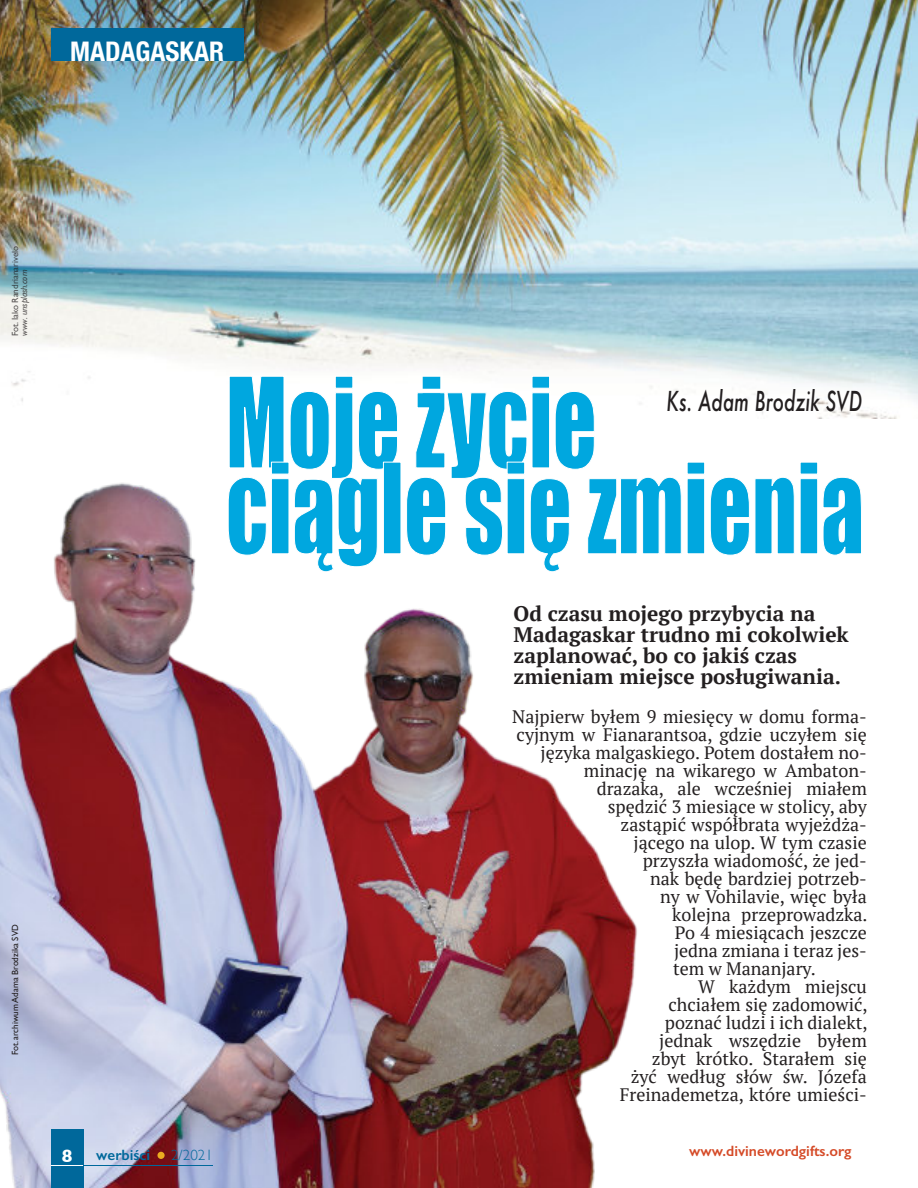
<style>
.page{position:relative;width:918px;height:1188px;background:#fff}
.page>*{position:absolute;margin:0;border:0;box-sizing:border-box;transform-origin:0 0}
.t1{font:115.95px "Impact";color:#00a7df;scale:.75 1}
.t2{font:700 condensed 27px "Helvetica Neue";color:#fff}
.t3{font:italic 500 26.7px "Futura";color:#231f20;scale:.7 1}
.t4{font:700 21px/21px "PT Serif";color:#231f20}
.t5{font:18px "PT Serif";color:#231f20}
.t6{font:700 18px "Gill Sans";color:#fff}
.t7{font:600 15px "Gill Sans";color:#d54b28}
.t8{font:600 15px "Gill Sans";color:#00689b}
.t9{font:300 15px "Gill Sans";color:#00689b}
.t10{font:9px "Gill Sans";color:#231f20}
.t11{font:9px "Gill Sans";color:rgb(35 31 32/.75)}
.t12{font:italic 9px "Gill Sans";color:rgb(35 31 32/.75)}
</style>
<div class="page">
<img style="left:0;top:0;width:918px;height:419px">
<img style="left:0;top:483px;width:637px;height:705px">
<div style="left:51px;top:1129px;width:32px;height:59px;background:#00689b"></div>
<div style="left:157px;top:1152px;width:8px;height:7px;background:#ebac20;border-radius:50%"></div>
<hr style="left:51px;top:1165px;width:32px;height:1px;background:#fff">
<hr style="left:83px;top:1165px;width:130px;height:1px;background:#00689b">
<div style="left:51px;top:28px;width:193px;height:33px;background:#00689b"></div>
<svg style="left:227px;top:375px;width:172px;height:198px"></svg>
<div style="left:383px;top:462px;width:18px;height:92px;background:#00a7df;border:1px solid #fff"></div>
<svg style="left:406px;top:375px;width:456px;height:198px"></svg>
<h2 class="t2" style="left:70px;top:35px;width:156px">MADAGASKAR</h2>
<p class="t11" style="left:12px;top:336px;width:91px;rotate:-90deg">Fot. Iako Randrianarivelo</p>
<p class="t12" style="left:21px;top:336px;width:68px;rotate:-90deg">www. unsplash.com</p>
<h1 class="t1" style="left:420px;top:377px;width:33px">i</h1>
<h3 class="t3" style="left:667px;top:389px;width:281px">Ks. Adam Brodzik SVD</h3>
<p class="t10" style="left:12px;top:1055px;width:133px;rotate:-90deg">Fot. archiwum Adama Brodzika SVD</p>
<p class="t4" style="left:514px;top:605px;width:337px">Od czasu mojego przybycia na<br>Madagaskar trudno mi cokolwiek zaplanować, bo co jakiś czas zmieniam miejsce posługiwania.</p>
<p class="t5" style="left:512px;top:709px;width:356px">Najpierw byłem 9 miesięcy w domu forma-</p>
<p class="t5" style="left:517px;top:727px;width:352px">cyjnym w Fianarantsoa, gdzie uczyłem się</p>
<p class="t5" style="left:541px;top:745px;width:328px">języka malgaskiego. Potem dostałem no-</p>
<p class="t5" style="left:584px;top:763px;width:285px">minację na wikarego w Ambaton-</p>
<p class="t5" style="left:597px;top:781px;width:272px">drazaka, ale wcześniej miałem</p>
<p class="t5" style="left:608px;top:799px;width:261px">spędzić 3 miesiące w stolicy, aby</p>
<p class="t5" style="left:621px;top:817px;width:248px">zastąpić współbrata wyjeżdża-</p>
<p class="t5" style="left:634px;top:835px;width:235px">jącego na ulop. W tym czasie</p>
<p class="t5" style="left:643px;top:853px;width:226px">przyszła wiadomość, że jed-</p>
<p class="t5" style="left:650px;top:871px;width:218px">nak będę bardziej potrzeb-</p>
<p class="t5" style="left:660px;top:889px;width:208px">ny w Vohilavie, więc była</p>
<p class="t5" style="left:672px;top:907px;width:197px">kolejna przeprowadzka.</p>
<p class="t5" style="left:675px;top:925px;width:193px">Po 4 miesiącach jeszcze</p>
<p class="t5" style="left:674px;top:943px;width:194px">jedna zmiana i teraz jes-</p>
<p class="t5" style="left:673px;top:961px;width:144px">tem w Mananjary.</p>
<p class="t5" style="left:698px;top:979px;width:170px">W każdym miejscu</p>
<p class="t5" style="left:669px;top:997px;width:201px">chciałem się zadomowić,</p>
<p class="t5" style="left:665px;top:1015px;width:204px">poznać ludzi i ich dialekt,</p>
<p class="t5" style="left:659px;top:1033px;width:209px">jednak wszędzie byłem</p>
<p class="t5" style="left:652px;top:1051px;width:216px">zbyt krótko. Starałem się</p>
<p class="t5" style="left:631px;top:1069px;width:238px">żyć według słów św. Józefa</p>
<p class="t5" style="left:620px;top:1087px;width:249px">Freinademetza, które umieści-</p>
<p class="t6" style="left:62px;top:1150px;width:12px">8</p>
<p class="t8" style="left:96px;top:1149px;width:55px">werbiści</p>
<p class="t9" style="left:171px;top:1150px;width:43px">2/2021</p>
<p class="t7" style="left:689px;top:1146px;width:164px">www.divinewordgifts.org</p>
</div>
